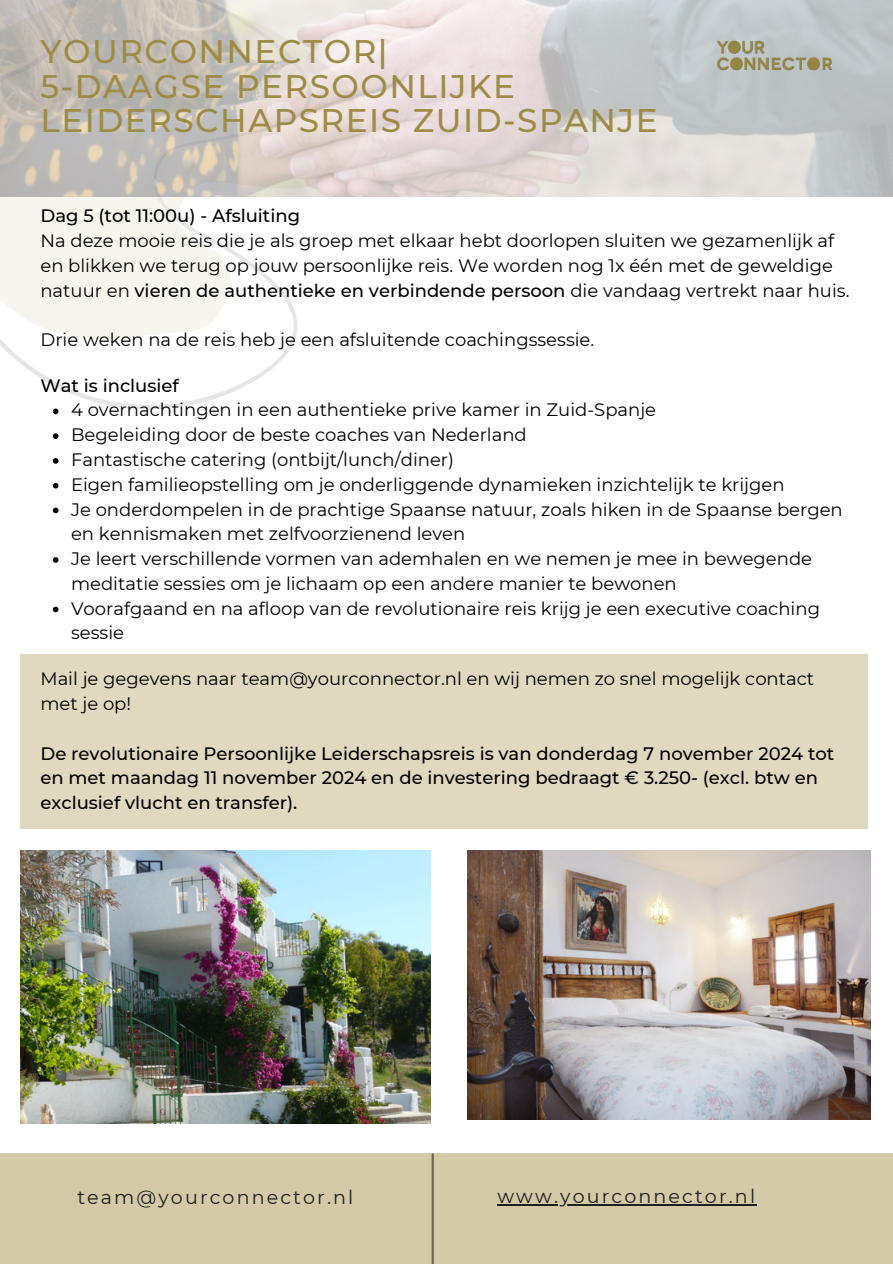
<style>
.page{position:relative;width:893px;height:1264px;background:#fff}
.page>*{position:absolute;margin:0;border:0;box-sizing:border-box;transform-origin:0 0}
.t1{font:500 32.7px/34.8px "Montserrat";letter-spacing:.045em;color:#9e8c46}
.t2{font:19.05px "Montserrat";letter-spacing:.11em;color:#1f1f1f}
.t3{font:18px/24.8px "Montserrat";color:#000}
.t4{font:500 18px/24.8px "Montserrat";color:#000}
.s1{font-weight:500}
</style>
<div class="page">
<svg style="left:53px;top:507px;width:5px;height:6px"></svg>
<svg style="left:53px;top:557px;width:5px;height:5px"></svg>
<svg style="left:53px;top:606px;width:5px;height:6px"></svg>
<svg style="left:0;top:196px;width:439px;height:293px"></svg>
<div style="left:21px;top:653px;width:846px;height:175px;background:#e0d8bf"></div>
<div style="left:0;top:1153px;width:892px;height:110px;background:#d4caa7"></div>
<hr style="left:431px;top:1154px;width:3px;height:109px;background:#020301">
<hr style="left:497px;top:1204px;width:260px;height:1px;background:#1f1f1f">
<img style="left:21px;top:850px;width:409px;height:273px">
<img style="left:467px;top:850px;width:403px;height:269px">
<img style="left:0;top:0;width:892px;height:196px">
<img style="left:677px;top:0;width:194px;height:111px">
<p class="t1" style="left:40px;top:34px;width:618px">YOURCONNECTOR|<br>5-DAAGSE PERSOONLIJKE<br>LEIDERSCHAPSREIS ZUID-SPANJE</p>
<p class="t4" style="left:40px;top:204px;width:261px">Dag 5 (tot 11:00u) - Afsluiting</p>
<p class="t3" style="left:40px;top:228px;width:810px">Na deze mooie reis die je als groep met elkaar hebt doorlopen sluiten we gezamenlijk af en blikken we terug op jouw persoonlijke reis. We worden nog 1x één met de geweldige natuur en <span class="s1">vieren de authentieke en verbindende persoon</span> die vandaag vertrekt naar huis.</p>
<h2 class="t3" style="left:40px;top:327px;width:555px">Drie weken na de reis heb je een afsluitende coachingssessie.</h2>
<p class="t4" style="left:40px;top:373px;width:140px">Wat is inclusief</p>
<h1 class="t3" style="left:71px;top:397px;width:586px">4 overnachtingen in een authentieke prive kamer in Zuid-Spanje</h1>
<p class="t3" style="left:71px;top:422px;width:457px">Begeleiding door de beste coaches van Nederland</p>
<p class="t3" style="left:71px;top:447px;width:384px">Fantastische catering (ontbijt/lunch/diner)</p>
<p class="t3" style="left:71px;top:472px;width:715px">Eigen familieopstelling om je onderliggende dynamieken inzichtelijk te krijgen</p>
<p class="t3" style="left:71px;top:496px;width:773px">Je onderdompelen in de prachtige Spaanse natuur, zoals hiken in de Spaanse bergen en kennismaken met zelfvoorzienend leven</p>
<p class="t3" style="left:71px;top:546px;width:742px">Je leert verschillende vormen van ademhalen en we nemen je mee in bewegende meditatie sessies om je lichaam op een andere manier te bewonen</p>
<h2 class="t3" style="left:71px;top:595px;width:750px">Voorafgaand en na afloop van de revolutionaire reis krijg je een executive coaching sessie</h2>
<p class="t3" style="left:40px;top:666px;width:775px">Mail je gegevens naar team@yourconnector.nl en wij nemen zo snel mogelijk contact met je op!</p>
<p class="t4" style="left:40px;top:740px;width:795px">De revolutionaire Persoonlijke Leiderschapsreis is van donderdag 7 november 2024 tot en met maandag 11 november 2024 en de investering bedraagt € 3.250- (excl. btw en exclusief vlucht en transfer).</p>
<p class="t2" style="left:77px;top:1185px;width:277px">team@yourconnector.nl</p>
<p class="t2" style="left:497px;top:1184px;width:259px">www.yourconnector.nl</p>
</div>
